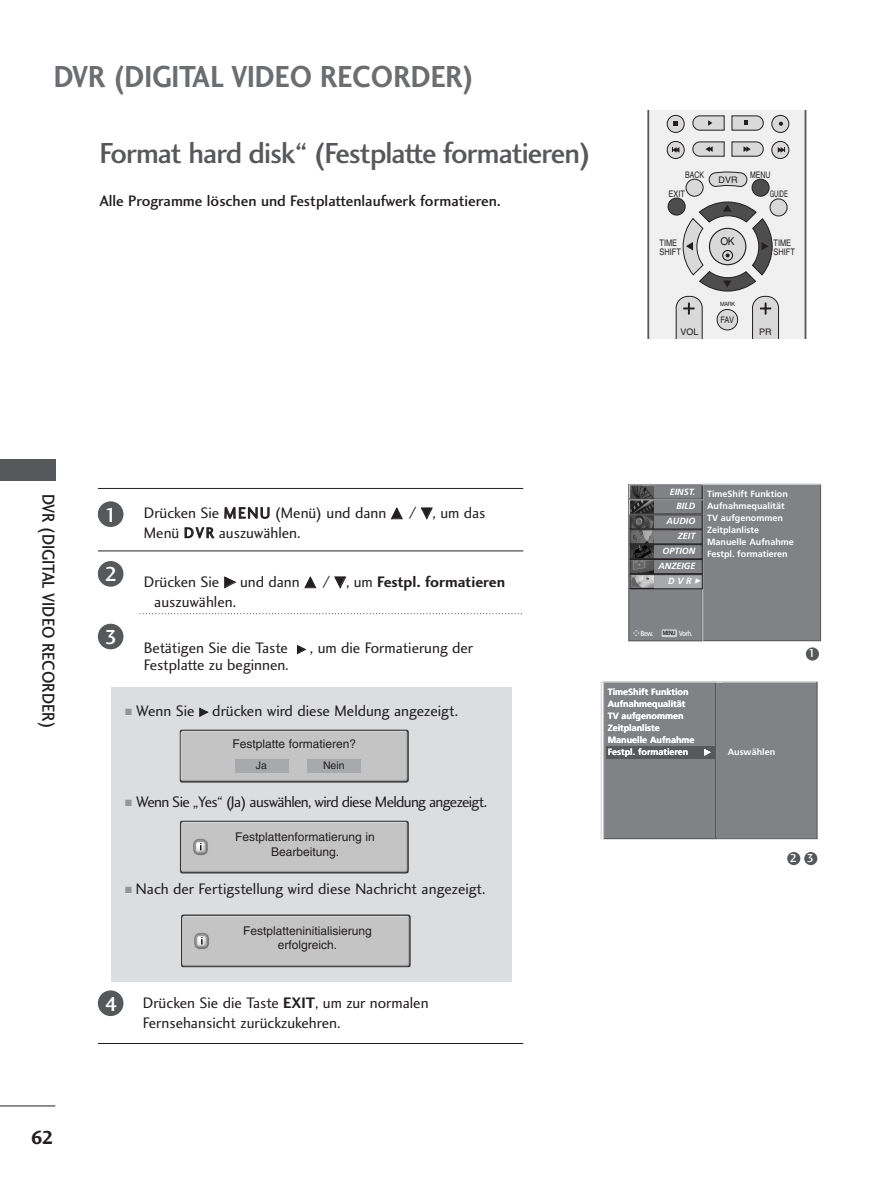
<style>
.page{position:relative;width:893px;height:1190px;background:#fff}
.page>*{position:absolute;margin:0;border:0;box-sizing:border-box;transform-origin:0 0}
.t1{font:31.5px "Charlotte Sans Bold Plain";color:#6c6d70;scale:.9 1}
.t2{font:30px "Charlotte Sans Medium Plain";letter-spacing:-.03em;color:#57585a}
.t3{font:21px "Charlotte Sans Medium Plain";color:#fff}
.t4{font:19.5px "Charlotte Sans Bold Plain";color:#231f20}
.t5{font:18px "Charlotte Sans Medium Plain";color:#231f20;scale:.9 1}
.t6{font:15.75px/19.5px "Charlotte Sans Book Plain";color:#231f20}
.t7{font:15.75px "Charlotte Sans Medium Plain";color:#231f20}
.t8{font:15.75px "Charlotte Sans Book Plain";letter-spacing:-.045em;color:#231f20}
.t9{font:12px/14.4px "Helvetica";color:#231f20;text-align:center}
.t10{font:12px "Charlotte Sans Medium Plain";color:#fff}
.t11{font:10.8px "Helvetica";color:#231f20;scale:.94 1}
.t12{font:10.5px "Helvetica";color:#231f20}
.t13{font:700 9px/12px "Frutiger";color:#fff}
.t14{font:italic 700 9px/14.9px "Frutiger";color:#fff;text-align:right}
.t15{font:9px/8.7px "Helvetica";color:#231f20;scale:.83 1}
.t16{font:9px "Helvetica";color:#231f20}
.t17{font:9px "Helvetica";color:#231f20;scale:.77 1}
.t18{font:9px "Helvetica";color:#231f20;scale:.64 1}
.t19{font:700 7.5px "Frutiger";letter-spacing:-.08em;color:#e6e7e9;scale:.85 1}
.t20{font:6px "FZDING33";color:#fff;scale:.95 1}
.t21{font:5.85px "Helvetica";color:#231f20;scale:.94 1}
.s1{font-family:"FZDING33";font-size:12px}
.s2{font-size:15px}
.s3{font-family:"Charlotte Sans Bold Plain"}
.s4{font-family:"FZDING33";font-size:9px}
.s5{color:#939598}
.s6{font-family:"Manual One";font-weight:400;font-style:normal;font-size:7.5px;color:#808285}
.s7{font-family:"FZDING33";font-weight:400;font-size:6px}
.s8{font-size:6px;color:#231f20}
</style>
<div class="page">
<hr style="left:0;top:1105px;width:55px;height:1px;background:#231f20">
<div style="left:0;top:459px;width:55px;height:21px;background:#57585a"></div>
<div style="left:787px;top:852px;width:13px;height:13px;background:#57585a;border-radius:50%"></div>
<div style="left:804px;top:852px;width:13px;height:13px;background:#57585a;border-radius:50%"></div>
<div style="left:716px;top:683px;width:100px;height:155px;background:#808285"></div>
<div style="left:715px;top:681px;width:102px;height:158px;border:1px solid #57585a"></div>
<hr style="left:712px;top:681px;width:104px;height:1px;background:#d1d2d4">
<hr style="left:601px;top:681px;width:121px;height:1px;background:#d1d2d4">
<hr style="left:600px;top:682px;width:1px;height:157px;background:#d1d2d4">
<div style="left:604px;top:683px;width:111px;height:155px;background:#808285"></div>
<div style="left:603px;top:682px;width:113px;height:157px;border:1px solid #57585a"></div>
<hr style="left:603px;top:682px;width:1px;height:157px;background:#d1d2d4">
<div style="left:606px;top:745px;width:108px;height:13px;background:#57585a"></div>
<svg style="left:140px;top:613px;width:382px;height:1px"></svg>
<hr style="left:98px;top:488px;width:425px;height:1px;background:#231f20">
<hr style="left:98px;top:550px;width:425px;height:1px;background:#231f20">
<hr style="left:98px;top:1043px;width:425px;height:1px;background:#231f20">
<div style="left:98px;top:501px;width:25px;height:26px;background:#57585a;border-radius:50%"></div>
<div style="left:98px;top:561px;width:25px;height:25px;background:#57585a;border-radius:50%"></div>
<div style="left:98px;top:623px;width:25px;height:26px;background:#57585a;border-radius:50%"></div>
<div style="left:98px;top:990px;width:25px;height:26px;background:#57585a;border-radius:50%"></div>
<div style="left:805px;top:647px;width:14px;height:13px;background:#57585a;border-radius:50%"></div>
<div style="left:111px;top:687px;width:401px;height:294px;background:#dcdddf"></div>
<img style="left:179px;top:729px;width:231px;height:54px">
<img style="left:179px;top:820px;width:231px;height:53px">
<img style="left:181px;top:914px;width:230px;height:53px">
<div style="left:235px;top:759px;width:53px;height:14px;background:#a8a9ad"></div>
<div style="left:307px;top:759px;width:53px;height:14px;background:#a8a9ad"></div>
<svg style="left:647px;top:110px;width:159px;height:228px"></svg>
<div style="left:629px;top:485px;width:72px;height:155px;background:#808285"></div>
<div style="left:628px;top:484px;width:74px;height:157px;border:1px solid #57585a"></div>
<div style="left:703px;top:485px;width:117px;height:155px;background:#808285"></div>
<div style="left:702px;top:484px;width:119px;height:157px;border:1px solid #57585a"></div>
<hr style="left:702px;top:484px;width:118px;height:1px;background:#d1d2d4">
<hr style="left:702px;top:484px;width:1px;height:157px;background:#d1d2d4">
<img style="left:630px;top:485px;width:23px;height:72px">
<div style="left:629px;top:499px;width:73px;height:15px;border:1px solid #231f20"></div>
<hr style="left:629px;top:499px;width:73px;height:1px;background:#d1d2d4">
<svg style="left:631px;top:561px;width:23px;height:11px"></svg>
<div style="left:661px;top:629px;width:16px;height:8px;background:#d1d2d4"></div>
<svg style="left:633px;top:630px;width:6px;height:6px"></svg>
<hr style="left:629px;top:484px;width:73px;height:1px;background:#d1d2d4">
<div style="left:629px;top:514px;width:73px;height:15px;border:1px solid #231f20"></div>
<div style="left:629px;top:529px;width:73px;height:15px;border:1px solid #231f20"></div>
<div style="left:629px;top:544px;width:73px;height:15px;border:1px solid #231f20"></div>
<div style="left:630px;top:574px;width:71px;height:15px;background:#a8a9ad"></div>
<img style="left:631px;top:576px;width:22px;height:11px">
<svg style="left:629px;top:484px;width:1px;height:75px"></svg>
<div style="left:629px;top:574px;width:73px;height:15px;border:1px solid #231f20"></div>
<div style="left:629px;top:559px;width:73px;height:15px;border:1px solid #231f20"></div>
<h1 class="t1" style="left:54px;top:64px;width:468px">DVR (DIGITAL VIDEO RECORDER)</h1>
<h2 class="t2" style="left:99px;top:142px;width:493px">Format hard disk“ (Festplatte formatieren)</h2>
<p class="t7" style="left:99px;top:195px;width:403px">Alle Programme löschen und Festplattenlaufwerk formatieren.</p>
<p class="t17" style="left:685px;top:171px;width:26px">BACK</p>
<p class="t17" style="left:750px;top:171px;width:28px">MENU</p>
<p class="t16" style="left:718px;top:176px;width:20px">DVR</p>
<p class="t15" style="left:668px;top:190px;width:21px">EXIT</p>
<p class="t18" style="left:769px;top:190px;width:30px">GUIDE</p>
<p class="t11" style="left:720px;top:237px;width:17px">OK</p>
<p class="t15" style="left:659px;top:239px;width:27px">TIME<br>SHIFT</p>
<p class="t15" style="left:773px;top:239px;width:27px">TIME<br>SHIFT</p>
<p class="t21" style="left:720px;top:302px;width:17px">MARK</p>
<p class="t15" style="left:720px;top:316px;width:18px">FAV</p>
<p class="t16" style="left:680px;top:328px;width:20px">VOL</p>
<p class="t16" style="left:759px;top:328px;width:14px">PR</p>
<p class="t5" style="left:55px;top:494px;width:262px;rotate:90deg">DVR (DIGITAL VIDEO RECORDER)</p>
<p class="t4" style="left:31px;top:1129px;width:25px">62</p>
<h3 class="t3" style="left:105px;top:507px;width:14px">1</h3>
<h3 class="t3" style="left:105px;top:566px;width:14px">2</h3>
<h3 class="t3" style="left:105px;top:629px;width:14px">3</h3>
<p class="t6" style="left:144px;top:505px;width:343px">Drücken Sie MENU (Menü) und dann <span class="s1">D</span> / <span class="s1">E</span>, um das<br>Menü <span class="s2">DVR</span> auszuwählen.</p>
<p class="t6" style="left:154px;top:574px;width:352px;text-indent:-11px">Drücken Sie <span class="s1">G</span> und dann <span class="s1">D</span> / <span class="s1">E</span>, um <span class="s3">Festpl. formatieren </span>auszuwählen.</p>
<p class="t6" style="left:144px;top:641px;width:331px;line-height:16.5px">Betätigen Sie die Taste <span class="s4">G</span> , um die Formatierung der<br>Festplatte zu beginnen.</p>
<p class="t6" style="left:125px;top:702px;width:334px"><span class="s5">■</span> Wenn Sie <span class="s4">G</span> drücken wird diese Meldung angezeigt.</p>
<p class="t9" style="left:232px;top:737px;width:125px">Festplatte formatieren?</p>
<p class="t12" style="left:256px;top:761px;width:13px">Ja</p>
<p class="t12" style="left:323px;top:761px;width:23px">Nein</p>
<p class="t8" style="left:125px;top:796px;width:363px"><span class="s5">■</span> Wenn Sie „Yes“ (Ja) auswählen, wird diese Meldung angezeigt.</p>
<p class="t9" style="left:235px;top:831px;width:141px">Festplattenformatierung in<br>Bearbeitung.</p>
<p class="t6" style="left:125px;top:881px;width:362px"><span class="s5">■</span> Nach der Fertigstellung wird diese Nachricht angezeigt.</p>
<p class="t9" style="left:243px;top:924px;width:130px">Festplatteninitialisierung erfolgreich.</p>
<h3 class="t3" style="left:105px;top:996px;width:14px">4</h3>
<p class="t6" style="left:143px;top:994px;width:287px">Drücken Sie die Taste <span class="s3">EXIT</span>, um zur normalen<br>Fernsehansicht zurückzukehren.</p>
<p class="t14" style="left:669px;top:485px;width:32px">EINST.<span class="s6">O<br></span>BILD<span class="s6">O</span></p>
<p class="t13" style="left:707px;top:488px;width:88px">TimeShift Funktion<br>Aufnahmequalität<br>TV aufgenommen<br>Zeitplanliste<br>Manuelle Aufnahme<br>Festpl. formatieren</p>
<p class="t14" style="left:662px;top:514px;width:40px">AUDIO<span class="s6">O<br></span>ZEIT<span class="s6">O<br></span>OPTION<span class="s6">O</span></p>
<p class="t14" style="left:668px;top:574px;width:35px">D V R <span class="s7">G</span></p>
<p class="t14" style="left:658px;top:559px;width:44px">ANZEIGE<span class="s6">O</span></p>
<p class="t19" style="left:640px;top:630px;width:17px">Bew.</p>
<p class="t19" style="left:662px;top:630px;width:37px"><span class="s8">MENU</span> Vorh.</p>
<p class="t13" style="left:607px;top:686px;width:88px">TimeShift Funktion<br>Aufnahmequalität<br>TV aufgenommen<br>Zeitplanliste<br>Manuelle Aufnahme<br>Festpl. formatieren</p>
<p class="t20" style="left:704px;top:750px;width:7px">G</p>
<p class="t13" style="left:727px;top:747px;width:49px">Auswählen</p>
<p class="t10" style="left:808px;top:649px;width:9px">1</p>
<p class="t10" style="left:790px;top:853px;width:26px">2 3</p>
</div>
